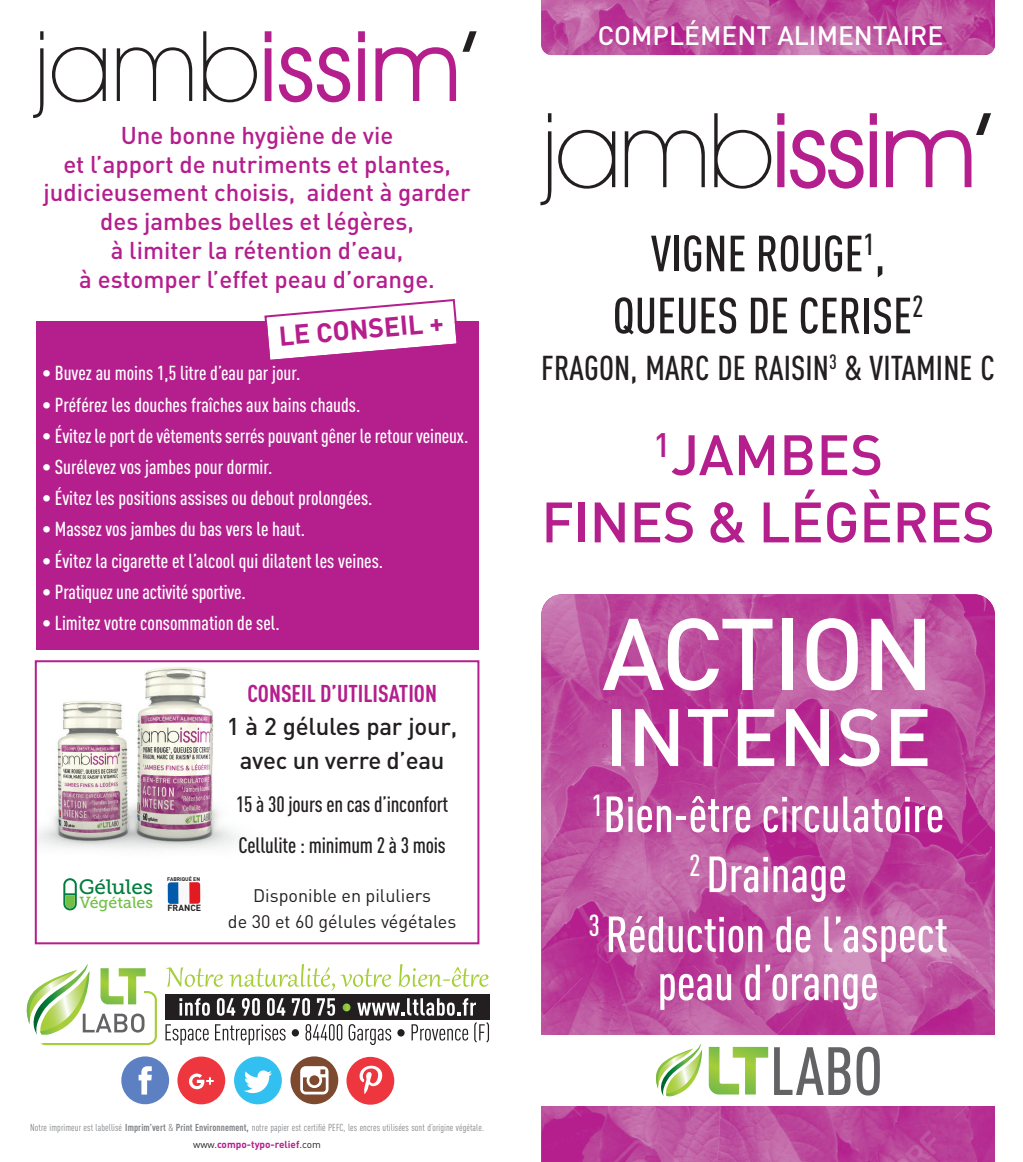
<style>
.page{position:relative;width:1023px;height:1162px;background:#fff}
.page>*{position:absolute;margin:0;border:0;box-sizing:border-box;transform-origin:0 0}
.t1{font:104px "Avant Garde IT Cby BT";letter-spacing:-.025em;color:#b41e8d}
.t2{font:500 100px "DIN";letter-spacing:-.025em;color:#fff}
.t3{font:98px "Avant Garde IT Cby BT";color:#b41e8d}
.t4{font:500 80px "DIN";color:#fff}
.t5{font:500 56px/67.2px "DIN";letter-spacing:-.01em;color:#b41e8d;text-align:center}
.t6{font:500 50px/60px "DIN Cond";color:#fff;text-align:center}
.t7{font:500 50px/62px "DIN Cond";color:#231f20;text-align:center}
.t8{font:500 34px "DIN Cond";color:#231f20}
.t9{font:700 26.8px "DIN";color:#b41e8d}
.t10{font:500 26.4px "DIN";color:#fff}
.t11{font:500 24px/28.8px "DIN";color:#b41e8d;text-align:center}
.t12{font:500 24px/33.8px "DIN";letter-spacing:-.01em;color:#231f20;text-align:center}
.t13{font:700 24px "DIN Cond";color:#b41e8d}
.t14{font:500 22px/41.4px "DIN Cond";letter-spacing:-.01em;color:#231f20}
.t15{font:20.6px "Museo Slab 500";color:#007e3d}
.t16{font:500 20px "DIN Cond";color:#fff}
.t17{font:18px/26.6px "DIN";color:#231f20;text-align:center}
.t18{font:16px "Museo Slab 500";color:#71bf44}
.t19{font:10px "DIN Cond";letter-spacing:.01em;color:#808285}
.t20{font:700 10px "DIN";color:#b41e8d}
.t21{font:700 8.8px "DIN";letter-spacing:-.005em;color:#231f20}
.t22{font:700 5.2px "DIN";letter-spacing:-.005em;color:#231f20}
.s1{font-weight:200;color:#231f20}
.s2{color:#231f20}
.s3{font-weight:700}
.s4{font-weight:400;color:#231f20}
</style>
<div class="page">
<img style="left:38px;top:667px;width:202px;height:183px">
<div style="left:36px;top:322px;width:442px;height:328px;background:#b41e8d"></div>
<div style="left:35px;top:660px;width:444px;height:284px;border:2px solid #b41e8d"></div>
<svg style="left:263px;top:299px;width:197px;height:61px"></svg>
<svg style="left:165px;top:1024px;width:44px;height:21px"></svg>
<svg style="left:215px;top:1024px;width:71px;height:21px"></svg>
<div style="left:292px;top:1029px;width:7px;height:7px;background:#231f20;border-radius:50%"></div>
<svg style="left:305px;top:1024px;width:37px;height:16px"></svg>
<svg style="left:349px;top:1024px;width:42px;height:21px"></svg>
<div style="left:397px;top:1029px;width:8px;height:7px;background:#231f20;border-radius:50%"></div>
<svg style="left:411px;top:1024px;width:57px;height:16px"></svg>
<svg style="left:474px;top:1022px;width:15px;height:20px"></svg>
<div style="left:165px;top:993px;width:325px;height:26px;background:#231f20"></div>
<svg style="left:179px;top:998px;width:31px;height:17px"></svg>
<svg style="left:217px;top:998px;width:18px;height:17px"></svg>
<svg style="left:242px;top:998px;width:18px;height:17px"></svg>
<svg style="left:267px;top:998px;width:18px;height:17px"></svg>
<svg style="left:292px;top:998px;width:18px;height:17px"></svg>
<svg style="left:317px;top:998px;width:18px;height:17px"></svg>
<svg style="left:343px;top:1003px;width:7px;height:8px"></svg>
<svg style="left:357px;top:998px;width:119px;height:17px"></svg>
<svg style="left:26px;top:964px;width:131px;height:81px"></svg>
<svg style="left:166px;top:967px;width:57px;height:19px"></svg>
<svg style="left:229px;top:964px;width:162px;height:26px"></svg>
<svg style="left:398px;top:964px;width:90px;height:22px"></svg>
<div style="left:121px;top:1056px;width:48px;height:48px;background:#5c80c1;border-radius:50%"></div>
<svg style="left:139px;top:1066px;width:13px;height:28px"></svg>
<div style="left:177px;top:1056px;width:48px;height:48px;background:#ee363f;border-radius:50%"></div>
<svg style="left:189px;top:1073px;width:25px;height:16px"></svg>
<div style="left:290px;top:1056px;width:48px;height:48px;background:#7d4a30;border-radius:50%"></div>
<svg style="left:300px;top:1066px;width:28px;height:28px"></svg>
<div style="left:234px;top:1056px;width:48px;height:48px;background:#31c0f0;border-radius:50%"></div>
<svg style="left:244px;top:1070px;width:28px;height:23px"></svg>
<div style="left:346px;top:1056px;width:48px;height:48px;background:#ee363f;border-radius:50%"></div>
<svg style="left:359px;top:1065px;width:23px;height:29px"></svg>
<svg style="left:168px;top:882px;width:11px;height:22px"></svg>
<div style="left:178px;top:882px;width:11px;height:21px;background:#f7f8f7"></div>
<svg style="left:189px;top:882px;width:11px;height:21px"></svg>
<svg style="left:63px;top:878px;width:14px;height:32px"></svg>
<svg style="left:541px;top:0;width:454px;height:45px;background:#bd509f"></svg>
<img style="left:541px;top:45px;width:454px;height:10px">
<svg style="left:541px;top:615px;width:454px;height:547px;background:#bc4d9d"></svg>
<img style="left:541px;top:594px;width:454px;height:21px">
<div style="left:539px;top:1035px;width:456px;height:71px;background:#fff"></div>
<svg style="left:709px;top:1046px;width:59px;height:48px"></svg>
<svg style="left:774px;top:1047px;width:76px;height:48px"></svg>
<svg style="left:856px;top:1046px;width:24px;height:49px"></svg>
<svg style="left:656px;top:1043px;width:46px;height:53px"></svg>
<h3 class="t3" style="left:34px;top:31px;width:448px"><span class="s1">jamb</span>issim<span class="s2">’</span></h3>
<p class="t11" style="left:43px;top:121px;width:429px">Une bonne hygiène de vie<br>et l’apport de nutriments et plantes, judicieusement choisis, aident à garder des jambes belles et légères,<br>à limiter la rétention d’eau,<br>à estomper l’effet peau d’orange.</p>
<h3 class="t9" style="left:278px;top:321px;width:167px;rotate:-5deg">LE CONSEIL +</h3>
<p class="t16" style="left:42px;top:366px;width:260px">• Buvez au moins 1,5 litre d’eau par jour.</p>
<p class="t16" style="left:42px;top:397px;width:320px">• Préférez les douches fraîches aux bains chauds.</p>
<p class="t16" style="left:42px;top:428px;width:428px">• Évitez le port de vêtements serrés pouvant gêner le retour veineux.</p>
<p class="t16" style="left:42px;top:459px;width:232px">• Surélevez vos jambes pour dormir.</p>
<p class="t16" style="left:42px;top:491px;width:332px">• Évitez les positions assises ou debout prolongées.</p>
<p class="t16" style="left:42px;top:522px;width:264px">• Massez vos jambes du bas vers le haut.</p>
<p class="t16" style="left:42px;top:553px;width:343px">• Évitez la cigarette et l’alcool qui dilatent les veines.</p>
<p class="t16" style="left:42px;top:584px;width:205px">• Pratiquez une activité sportive.</p>
<p class="t16" style="left:42px;top:615px;width:239px">• Limitez votre consommation de sel.</p>
<p class="t15" style="left:79px;top:879px;width:76px">Gélules</p>
<p class="t18" style="left:79px;top:896px;width:75px">Végétales</p>
<p class="t22" style="left:167px;top:876px;width:34px">FABRIQUÉ EN</p>
<p class="t21" style="left:167px;top:903px;width:35px">FRANCE</p>
<p class="t13" style="left:247px;top:685px;width:191px">CONSEIL D’UTILISATION</p>
<p class="t12" style="left:227px;top:710px;width:232px">1 à 2 gélules par jour, avec un verre d’eau</p>
<p class="t14" style="left:236px;top:785px;width:214px">15 à 30 jours en cas d’inconfort<br>Cellulite : minimum 2 à 3 mois</p>
<p class="t17" style="left:228px;top:882px;width:230px">Disponible en piluliers<br>de 30 et 60 gélules végétales</p>
<p class="t19" style="left:30px;top:1123px;width:455px">Notre imprimeur est labellisé <span class="s3">Imprim’vert</span> &amp; <span class="s3">Print Environnement,</span> notre papier est certifié PEFC, les encres utilisées sont d’origine végétale.</p>
<p class="t20" style="left:193px;top:1138px;width:129px"><span class="s4">www.</span>compo-typo-relief<span class="s4">.com</span></p>
<h3 class="t10" style="left:598px;top:20px;width:347px">COMPLÉMENT ALIMENTAIRE</h3>
<h1 class="t1" style="left:541px;top:113px;width:455px"><span class="s1">jamb</span>issim<span class="s2">’</span></h1>
<h3 class="t7" style="left:613px;top:227px;width:312px">VIGNE ROUGE<sup>1</sup>,<br>QUEUES DE CERISE<sup>2</sup></h3>
<h3 class="t8" style="left:541px;top:356px;width:455px">FRAGON, MARC DE RAISIN<sup>3</sup> &amp; VITAMINE C</h3>
<h3 class="t5" style="left:541px;top:422px;width:455px"><sup>1</sup>JAMBES<br>FINES &amp; LÉGÈRES</h3>
<h2 class="t2" style="left:602px;top:597px;width:334px">ACTION</h2>
<h3 class="t4" style="left:604px;top:691px;width:329px">INTENSE</h3>
<h3 class="t6" style="left:588px;top:789px;width:361px"><sup>1</sup>Bien-être circulatoire<br><sup>2</sup> Drainage<br><sup>3</sup> Réduction de l’aspect</h3>
<h3 class="t6" style="left:657px;top:957px;width:223px">peau d’orange</h3>
</div>
